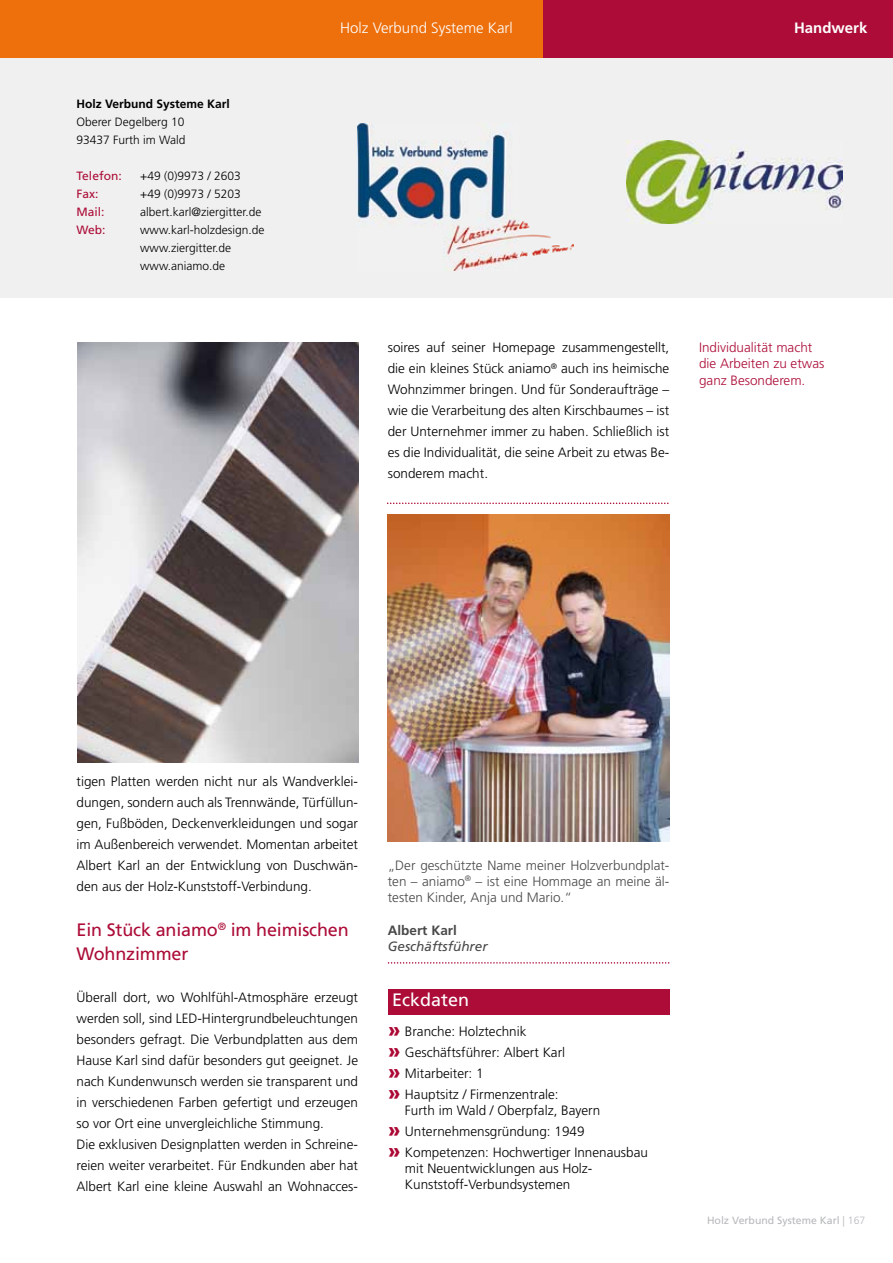
<style>
.page{position:relative;width:893px;height:1263px;background:#fff}
.page>*{position:absolute;margin:0;border:0;box-sizing:border-box;transform-origin:0 0}
.t1{font:18px/24px "Frutiger LT Std";letter-spacing:-.01em;color:#ac0c37}
.t2{font:18px "Frutiger LT Std";color:#fff}
.t3{font:300 15px "Frutiger LT Std";color:#fff}
.t4{font:700 15px "Frutiger LT Std";color:#fff}
.t5{font:300 13.5px/21px "Frutiger LT Std";color:#000}
.t6{font:300 13.5px/16.2px "Frutiger LT Std";color:#494948;text-align:justify}
.t7{font:300 13.5px/16.2px "Frutiger LT Std";color:#ac0c37}
.t8{font:italic 13.5px "Frutiger LT Std";color:#494948}
.t9{font:700 13.5px "Frutiger LT Std";color:#494948}
.t10{font:300 12px/18px "Frutiger LT Std";color:#000}
.t11{font:700 12px "Frutiger LT Std";color:#000}
.t12{font:12px "Frutiger LT Std";color:#ac0c37}
.t13{font:10.5px "Frutiger LT Std";color:#b6b8ba}
.s1{font-weight:900;font-size:21px;color:#ab0835}
.s2{font-weight:300}
</style>
<div class="page">
<div style="left:388px;top:989px;width:281px;height:25px;background:#ac0c37"></div>
<div style="left:0;top:56px;width:893px;height:242px;background:#f0f0f0"></div>
<svg style="left:387px;top:503px;width:282px;height:1px"></svg>
<svg style="left:388px;top:962px;width:281px;height:1px"></svg>
<img style="left:388px;top:514px;width:281px;height:328px">
<img style="left:358px;top:123px;width:216px;height:147px">
<img style="left:627px;top:140px;width:216px;height:83px">
<img style="left:78px;top:342px;width:280px;height:420px">
<div style="left:543px;top:0;width:350px;height:57px;background:#ac0c37"></div>
<div style="left:0;top:0;width:543px;height:57px;background:#ed700d"></div>
<p class="t11" style="left:77px;top:97px;width:155px">Holz Verbund Systeme Karl</p>
<p class="t10" style="left:77px;top:113px;width:110px">Oberer Degelberg 10<br>93437 Furth im Wald</p>
<p class="t12" style="left:77px;top:169px;width:47px">Telefon:</p>
<p class="t10" style="left:140px;top:167px;width:102px">+49 (0)9973 / 2603</p>
<p class="t12" style="left:77px;top:187px;width:24px">Fax:</p>
<p class="t10" style="left:140px;top:185px;width:102px">+49 (0)9973 / 5203</p>
<p class="t12" style="left:77px;top:205px;width:30px">Mail:</p>
<p class="t10" style="left:140px;top:203px;width:123px">albert.karl@ziergitter.de</p>
<p class="t12" style="left:77px;top:223px;width:30px">Web:</p>
<p class="t10" style="left:140px;top:221px;width:126px">www.karl-holzdesign.de www.ziergitter.de www.aniamo.de</p>
<p class="t3" style="left:340px;top:19px;width:174px">Holz Verbund Systeme Karl</p>
<p class="t4" style="left:794px;top:18px;width:75px">Handwerk</p>
<p class="t5" style="left:388px;top:337px;width:283px;text-align:justify">soires auf seiner Homepage zusammengestellt, die ein kleines Stück aniamo<sup>®</sup> auch ins heimische Wohnzimmer bringen. Und für Sonderaufträge – wie die Verarbeitung des alten Kirschbaumes – ist der Unternehmer immer zu haben. Schließlich ist es die Individualität, die seine Arbeit zu etwas Be&shy;sonderem macht.</p>
<p class="t7" style="left:699px;top:340px;width:127px">Individualität macht die Arbeiten zu etwas ganz Besonderem.</p>
<p class="t5" style="left:77px;top:771px;width:283px;text-align:justify">tigen Platten werden nicht nur als Wandverklei&shy;dungen, sondern auch als Trennwände, Türfüllun&shy;gen, Fußböden, Deckenverkleidungen und sogar im Außenbereich verwendet. Momentan arbeitet Albert Karl an der Entwicklung von Duschwän&shy;den aus der Holz-Kunststoff-Verbindung.</p>
<h1 class="t1" style="left:77px;top:917px;width:274px">Ein Stück aniamo<sup>®</sup> im heimischen<br>Wohnzimmer</h1>
<p class="t5" style="left:77px;top:987px;width:283px">Überall dort, wo Wohlfühl-Atmosphäre erzeugt werden soll, sind LED-Hintergrundbeleuchtungen besonders gefragt. Die Verbundplatten aus dem Hause Karl sind dafür besonders gut geeignet. Je nach Kundenwunsch werden sie transparent und in verschiedenen Farben gefertigt und erzeugen so vor Ort eine unvergleichliche Stimmung.<br>Die exklusiven Designplatten werden in Schreine&shy;reien weiter verarbeitet. Für Endkunden aber hat Albert Karl eine kleine Auswahl an Wohnacces-</p>
<p class="t6" style="left:388px;top:857px;width:283px">„Der geschützte Name meiner Holzverbundplat&shy;ten – aniamo<sup>®</sup> – ist eine Hommage an meine äl&shy;testen Kinder, Anja und Mario.“</p>
<p class="t9" style="left:388px;top:922px;width:71px">Albert Karl</p>
<p class="t8" style="left:388px;top:938px;width:101px">Geschäftsführer</p>
<h1 class="t2" style="left:392px;top:989px;width:79px">Eckdaten</h1>
<p class="t5" style="left:388px;top:1020px;width:179px"><span class="s1">»</span> Branche: Holztechnik<br><span class="s1">»</span> Geschäftsführer: Albert Karl <span class="s1">»</span> Mitarbeiter: 1<br><span class="s1">»</span> Hauptsitz / Firmenzentrale:</p>
<p class="t5" style="left:388px;top:1100px;width:262px;text-indent:17px">Furth im Wald / Oberpfalz, Bayern<br><span class="s1">»</span> Unternehmensgründung: 1949<br><span class="s1">»</span> Kompetenzen: Hochwertiger Innenausbau</p>
<p class="t5" style="left:405px;top:1160px;width:189px;line-height:16.2px">mit Neuentwicklungen aus Holz-<br>Kunststoff-Verbundsystemen</p>
<p class="t13" style="left:707px;top:1214px;width:160px">Holz Verbund Systeme Karl <span class="s2">| 167</span></p>
</div>
